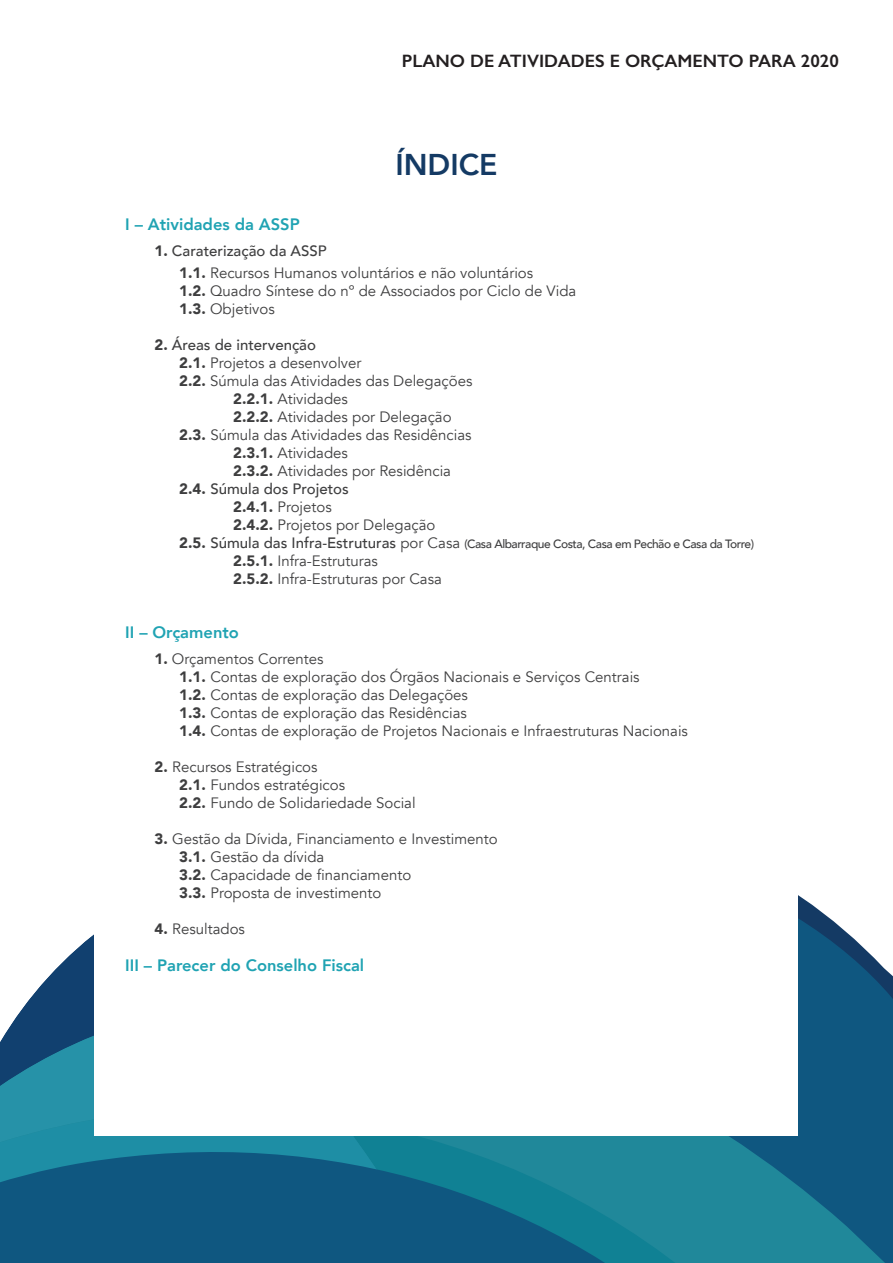
<style>
.page{position:relative;width:893px;height:1263px;background:#fff}
.page>*{position:absolute;margin:0;border:0;box-sizing:border-box;transform-origin:0 0}
.t1{font:800 30px "Avenir";color:#143a64}
.t2{font:600 18px "Gill Sans";color:#231f20}
.t3{font:800 16.5px "Avenir";color:#20a3b3}
.t4{font:15px "Avenir";color:#3e3e3f}
.t5{font:500 15px "Avenir";color:#3e3e3f}
.t6{font:500 12px "Avenir";letter-spacing:-.04em;color:#3e3e3f}
.s1{font-weight:900}
.s2{font-weight:900;font-size:15px}
.s3{font-size:15px}
.s4{font-weight:400;font-size:15px}
</style>
<div class="page">
<svg style="left:798px;top:895px;width:95px;height:97px"></svg>
<svg style="left:730px;top:992px;width:163px;height:271px;background:#146688"></svg>
<div style="left:715px;top:1136px;width:15px;height:127px;background:#20889a"></div>
<svg style="left:29px;top:934px;width:65px;height:66px"></svg>
<svg style="left:0;top:1000px;width:94px;height:109px;background:#287091"></svg>
<svg style="left:0;top:1123px;width:715px;height:140px;background:#156d8c"></svg>
<div style="left:95px;top:145px;width:703px;height:990px;background:#fff"></div>
<p class="t2" style="left:402px;top:50px;width:439px">PLANO DE ATIVIDADES E ORÇAMENTO PARA 2020</p>
<p class="t1" style="left:395px;top:141px;width:104px">ÍNDICE</p>
<p class="t3" style="left:125px;top:211px;width:176px">I – Atividades da ASSP</p>
<p class="t5" style="left:154px;top:238px;width:174px"><span class="s1">1.</span> Caraterização da ASSP</p>
<p class="t4" style="left:179px;top:264px;width:355px"><span class="s1">1.1.</span> Recursos Humanos voluntários e não voluntários</p>
<p class="t4" style="left:179px;top:282px;width:399px"><span class="s1">1.2.</span> Quadro Síntese do nº de Associados por Ciclo de Vida</p>
<p class="t4" style="left:179px;top:300px;width:97px"><span class="s1">1.3.</span> Objetivos</p>
<p class="t5" style="left:154px;top:332px;width:163px"><span class="s1">2.</span> Áreas de intervenção</p>
<p class="t4" style="left:179px;top:354px;width:184px"><span class="s1">2.1.</span> Projetos a desenvolver</p>
<p class="t4" style="left:179px;top:372px;width:295px"><span class="s1">2.2.</span> Súmula das Atividades das Delegações</p>
<p class="t4" style="left:233px;top:390px;width:116px"><span class="s1">2.2.1.</span> Atividades</p>
<p class="t4" style="left:233px;top:408px;width:220px"><span class="s1">2.2.2.</span> Atividades por Delegação</p>
<p class="t4" style="left:179px;top:426px;width:294px"><span class="s1">2.3.</span> Súmula das Atividades das Residências</p>
<p class="t4" style="left:233px;top:444px;width:116px"><span class="s1">2.3.1.</span> Atividades</p>
<p class="t4" style="left:233px;top:462px;width:219px"><span class="s1">2.3.2.</span> Atividades por Residência</p>
<p class="t5" style="left:179px;top:476px;width:171px"><span class="s1">2.4.</span> Súmula dos Projetos</p>
<p class="t4" style="left:233px;top:498px;width:100px"><span class="s1">2.4.1.</span> Projetos</p>
<p class="t4" style="left:233px;top:516px;width:204px"><span class="s1">2.4.2.</span> Projetos por Delegação</p>
<p class="t6" style="left:179px;top:533px;width:576px"><span class="s2">2.5.</span> <span class="s3">Súmula das Infra-Estruturas</span> <span class="s4">por Casa</span> (Casa Albarraque Costa, Casa em Pechão e Casa da Torre)</p>
<p class="t4" style="left:233px;top:552px;width:146px"><span class="s1">2.5.1.</span> Infra-Estruturas</p>
<p class="t4" style="left:233px;top:570px;width:210px"><span class="s1">2.5.2.</span> Infra-Estruturas por Casa</p>
<p class="t3" style="left:125px;top:619px;width:115px">II – Orçamento</p>
<p class="t4" style="left:154px;top:650px;width:171px"><span class="s1">1.</span> Orçamentos Correntes</p>
<p class="t4" style="left:179px;top:668px;width:462px"><span class="s1">1.1.</span> Contas de exploração dos Órgãos Nacionais e Serviços Centrais</p>
<p class="t4" style="left:179px;top:686px;width:290px"><span class="s1">1.2.</span> Contas de exploração das Delegações</p>
<p class="t4" style="left:179px;top:704px;width:289px"><span class="s1">1.3.</span> Contas de exploração das Residências</p>
<p class="t4" style="left:179px;top:722px;width:510px"><span class="s1">1.4.</span> Contas de exploração de Projetos Nacionais e Infraestruturas Nacionais</p>
<p class="t4" style="left:154px;top:758px;width:165px"><span class="s1">2.</span> Recursos Estratégicos</p>
<p class="t4" style="left:179px;top:776px;width:167px"><span class="s1">2.1.</span> Fundos estratégicos</p>
<p class="t4" style="left:179px;top:794px;width:238px"><span class="s1">2.2.</span> Fundo de Solidariedade Social</p>
<p class="t4" style="left:154px;top:830px;width:345px"><span class="s1">3.</span> Gestão da Dívida, Financiamento e Investimento</p>
<p class="t4" style="left:179px;top:848px;width:146px"><span class="s1">3.1.</span> Gestão da dívida</p>
<p class="t4" style="left:179px;top:866px;width:233px"><span class="s1">3.2.</span> Capacidade de financiamento</p>
<p class="t4" style="left:179px;top:884px;width:204px"><span class="s1">3.3.</span> Proposta de investimento</p>
<p class="t4" style="left:154px;top:920px;width:92px"><span class="s1">4.</span> Resultados</p>
<p class="t3" style="left:125px;top:952px;width:240px">III – Parecer do Conselho Fiscal</p>
</div>
